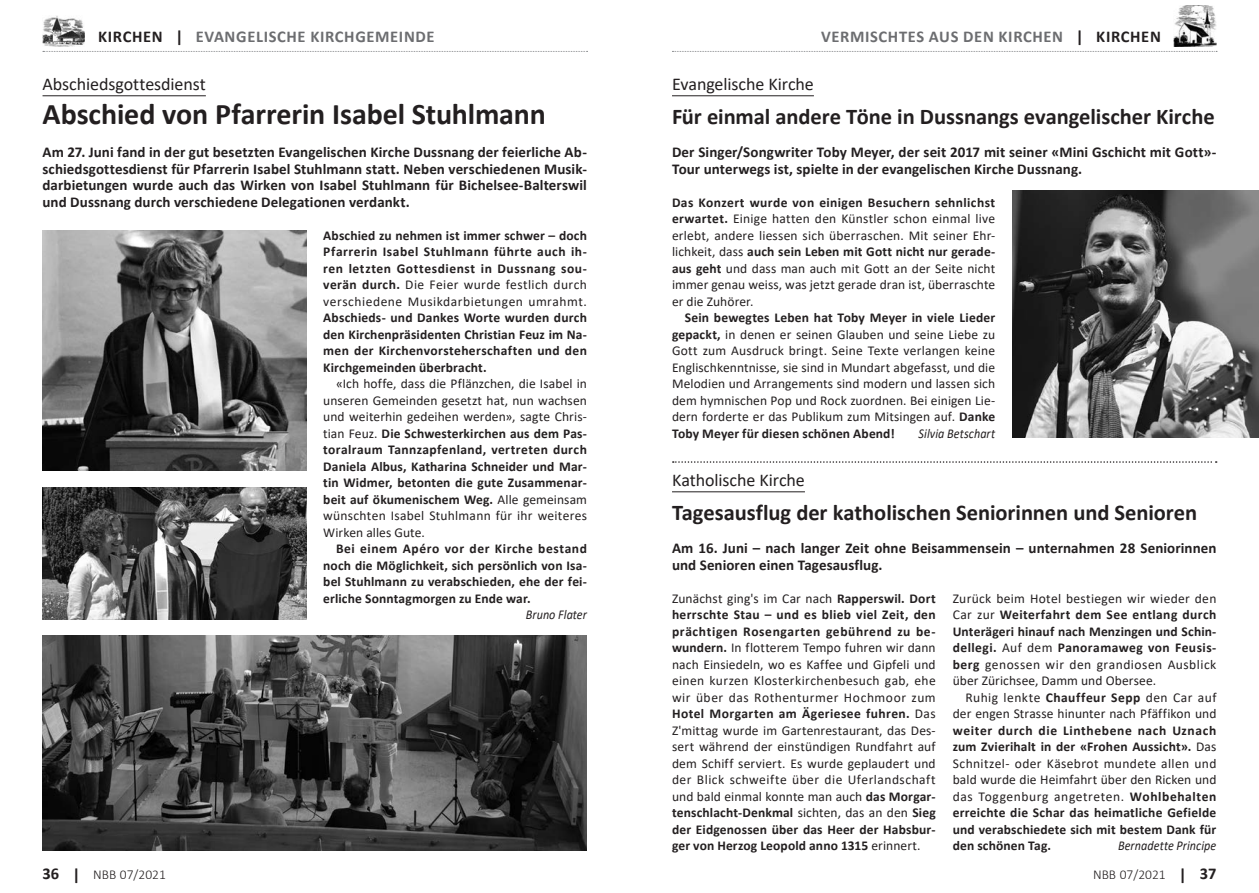
<style>
.page{position:relative;width:1259px;height:893px;background:#fff}
.page>*{position:absolute;margin:0;border:0;box-sizing:border-box;transform-origin:0 0}
.t1{font:700 30px "Calibri";letter-spacing:-.005em;color:#231f20}
.t2{font:700 22.5px "Calibri";letter-spacing:-.005em;color:#231f20}
.t3{font:18px "Calibri";letter-spacing:-.005em;color:#231f20}
.t4{font:700 16.5px "Calibri";letter-spacing:.04em;color:#6c6d70}
.t5{font:700 15px/16.5px "Calibri";letter-spacing:.005em;color:#231f20}
.t6{font:13.5px/16.5px "Calibri";letter-spacing:.01em;color:#231f20;text-align:justify}
.t7{font:700 13.5px/16.5px "Calibri";letter-spacing:.01em;color:#231f20;text-align:justify}
.t8{font:italic 13.5px "Calibri";letter-spacing:.005em;color:#231f20;scale:.9 1}
.t9{font:300 13.5px "Calibri";color:#231f20}
.s1{color:#231f20}
.s2{font-weight:400}
.s3{font-weight:700}
.s4{font-weight:700;font-size:16.5px}
</style>
<div class="page">
<hr style="left:672px;top:96px;width:142px;height:1px;background:#231f20">
<hr style="left:672px;top:492px;width:133px;height:1px;background:#231f20">
<svg style="left:673px;top:461px;width:543px;height:2px"></svg>
<svg style="left:672px;top:51px;width:545px;height:1px"></svg>
<img style="left:1174px;top:5px;width:42px;height:42px">
<img style="left:1012px;top:190px;width:247px;height:248px">
<svg style="left:43px;top:51px;width:544px;height:1px"></svg>
<hr style="left:43px;top:96px;width:163px;height:1px;background:#231f20">
<img style="left:43px;top:231px;width:263px;height:240px">
<img style="left:43px;top:636px;width:544px;height:214px">
<img style="left:43px;top:16px;width:42px;height:31px">
<img style="left:43px;top:487px;width:263px;height:132px">
<p class="t4" style="left:98px;top:25px;width:338px"><span class="s1">KIRCHEN |</span> EVANGELISCHE KIRCHGEMEINDE</p>
<h3 class="t3" style="left:43px;top:71px;width:165px">Abschiedsgottesdienst</h3>
<h1 class="t1" style="left:43px;top:93px;width:505px">Abschied von Pfarrerin Isabel Stuhlmann</h1>
<p class="t5" style="left:43px;top:144px;width:546px;text-align:justify">Am 27. Juni fand in der gut besetzten Evangelischen Kirche Dussnang der feierliche Ab&shy;schiedsgottesdienst für Pfarrerin Isabel Stuhlmann statt. Neben verschiedenen Musik&shy;darbietungen wurde auch das Wirken von Isabel Stuhlmann für Bichelsee-Balterswil und Dussnang durch verschiedene Delegationen verdankt.</p>
<p class="t7" style="left:323px;top:227px;width:265px">Abschied zu nehmen ist immer schwer – doch Pfarrerin Isabel Stuhlmann führte auch ih&shy;ren letzten Gottesdienst in Dussnang sou&shy;verän durch. <span class="s2">Die Feier wurde festlich durch verschiedene Musikdarbietungen umrahmt.</span></p>
<p class="t7" style="left:323px;top:309px;width:265px">Abschieds- und Dankes Worte wurden durch den Kirchenpräsidenten Christian Feuz im Na&shy;men der Kirchenvorsteherschaften und den Kirchgemeinden überbracht.</p>
<p class="t6" style="left:323px;top:375px;width:265px;text-indent:13px">«Ich hoffe, dass die Pflänzchen, die Isabel in unseren Gemeinden gesetzt hat, nun wachsen und weiterhin gedeihen werden», sagte Chris&shy;tian Feuz. <span class="s3">Die Schwesterkirchen aus dem Pas&shy;toralraum Tannzapfenland, vertreten durch Daniela Albus, Katharina Schneider und Mar&shy;tin Widmer, betonten die gute Zusammenar&shy;beit auf ökumenischem Weg.</span> Alle gemeinsam wünschten Isabel Stuhlmann für ihr weiteres Wirken alles Gute.</p>
<p class="t7" style="left:323px;top:540px;width:265px;text-indent:13px">Bei einem Apéro vor der Kirche bestand noch die Möglichkeit, sich persönlich von Isa&shy;bel Stuhlmann zu verabschieden, ehe der fei&shy;erliche Sonntagmorgen zu Ende war.</p>
<p class="t8" style="left:526px;top:605px;width:70px">Bruno Flater</p>
<p class="t4" style="left:821px;top:25px;width:341px">VERMISCHTES AUS DEN KIRCHEN <span class="s1">| KIRCHEN</span></p>
<h3 class="t3" style="left:672px;top:71px;width:143px">Evangelische Kirche</h3>
<h2 class="t2" style="left:672px;top:101px;width:544px">Für einmal andere Töne in Dussnangs evangelischer Kirche</h2>
<p class="t5" style="left:672px;top:144px;width:546px">Der Singer/Songwriter Toby Meyer, der seit 2017 mit seiner «Mini Gschicht mit Gott»-<br>Tour unterwegs ist, spielte in der evangelischen Kirche Dussnang.</p>
<p class="t6" style="left:672px;top:194px;width:325px"><span class="s3">Das Konzert wurde von einigen Besuchern sehnlichst erwartet.</span> Einige hatten den Künstler schon einmal live erlebt, andere liessen sich überraschen. Mit seiner Ehr&shy;lichkeit, dass <span class="s3">auch sein Leben mit Gott nicht nur gerade&shy;aus geht</span> und dass man auch mit Gott an der Seite nicht immer genau weiss, was jetzt gerade dran ist, überraschte er die Zuhörer.</p>
<p class="t6" style="left:672px;top:309px;width:325px;text-indent:13px"><span class="s3">Sein bewegtes Leben hat Toby Meyer in viele Lieder gepackt,</span> in denen er seinen Glauben und seine Liebe zu Gott zum Ausdruck bringt. Seine Texte verlangen keine Englischkenntnisse, sie sind in Mundart abgefasst, und die Melodien und Arrangements sind modern und lassen sich dem hymnischen Pop und Rock zuordnen. Bei einigen Lie&shy;dern forderte er das Publikum zum Mitsingen auf. <span class="s3">Danke Toby Meyer für diesen schönen Abend!</span></p>
<p class="t8" style="left:918px;top:424px;width:87px">Silvia Betschart</p>
<h3 class="t3" style="left:672px;top:467px;width:134px">Katholische Kirche</h3>
<h2 class="t2" style="left:672px;top:497px;width:527px">Tagesausflug der katholischen Seniorinnen und Senioren</h2>
<p class="t5" style="left:672px;top:540px;width:546px">Am 16. Juni – nach langer Zeit ohne Beisammensein – unternahmen 28 Seniorinnen und Senioren einen Tagesausflug.</p>
<p class="t6" style="left:672px;top:590px;width:265px">Zunächst ging's im Car nach <span class="s3">Rapperswil. Dort herrschte Stau – und es blieb viel Zeit, den prächtigen Rosengarten gebührend zu be&shy;wundern.</span> In flotterem Tempo fuhren wir dann nach Einsiedeln, wo es Kaffee und Gipfeli und einen kurzen Klosterkirchenbesuch gab, ehe wir über das Rothenturmer Hochmoor zum <span class="s3">Hotel Morgarten am Ägeriesee fuhren.</span> Das Z'mittag wurde im Gartenrestaurant, das Des&shy;sert während der einstündigen Rundfahrt auf dem Schiff serviert. Es wurde geplaudert und der Blick schweifte über die Uferlandschaft und bald einmal konnte man auch <span class="s3">das Morgar&shy;tenschlacht-Denkmal</span> sichten, das an den <span class="s3">Sieg der Eidgenossen über das Heer der Habsbur&shy;ger von Herzog Leopold anno 1315</span> erinnert.</p>
<p class="t6" style="left:952px;top:590px;width:265px">Zurück beim Hotel bestiegen wir wieder den Car zur <span class="s3">Weiterfahrt dem See entlang durch Unterägeri hinauf nach Menzingen und Schin&shy;dellegi.</span> Auf dem <span class="s3">Panoramaweg von Feusis&shy;berg</span> genossen wir den grandiosen Ausblick über Zürichsee, Damm und Obersee.</p>
<p class="t6" style="left:952px;top:689px;width:265px;text-align:right">Ruhig lenkte <span class="s3">Chauffeur Sepp</span> den Car auf der engen Strasse hinunter nach Pfäffikon und</p>
<p class="t7" style="left:952px;top:722px;width:265px">weiter durch die Linthebene nach Uznach zum Zvierihalt in der «Frohen Aussicht». <span class="s2">Das Schnitzel- oder Käsebrot mundete allen und bald wurde die Heimfahrt über den Ricken und das Toggenburg angetreten.</span> Wohlbehalten erreichte die Schar das heimatliche Gefielde und verabschiedete sich mit bestem Dank für den schönen Tag.</p>
<p class="t8" style="left:1118px;top:836px;width:111px">Bernadette Principe</p>
<p class="t9" style="left:43px;top:866px;width:125px"><span class="s4">36 |</span> NBB 07/2021</p>
<p class="t9" style="left:1093px;top:866px;width:125px">NBB 07/2021 <span class="s4">| 37</span></p>
</div>
